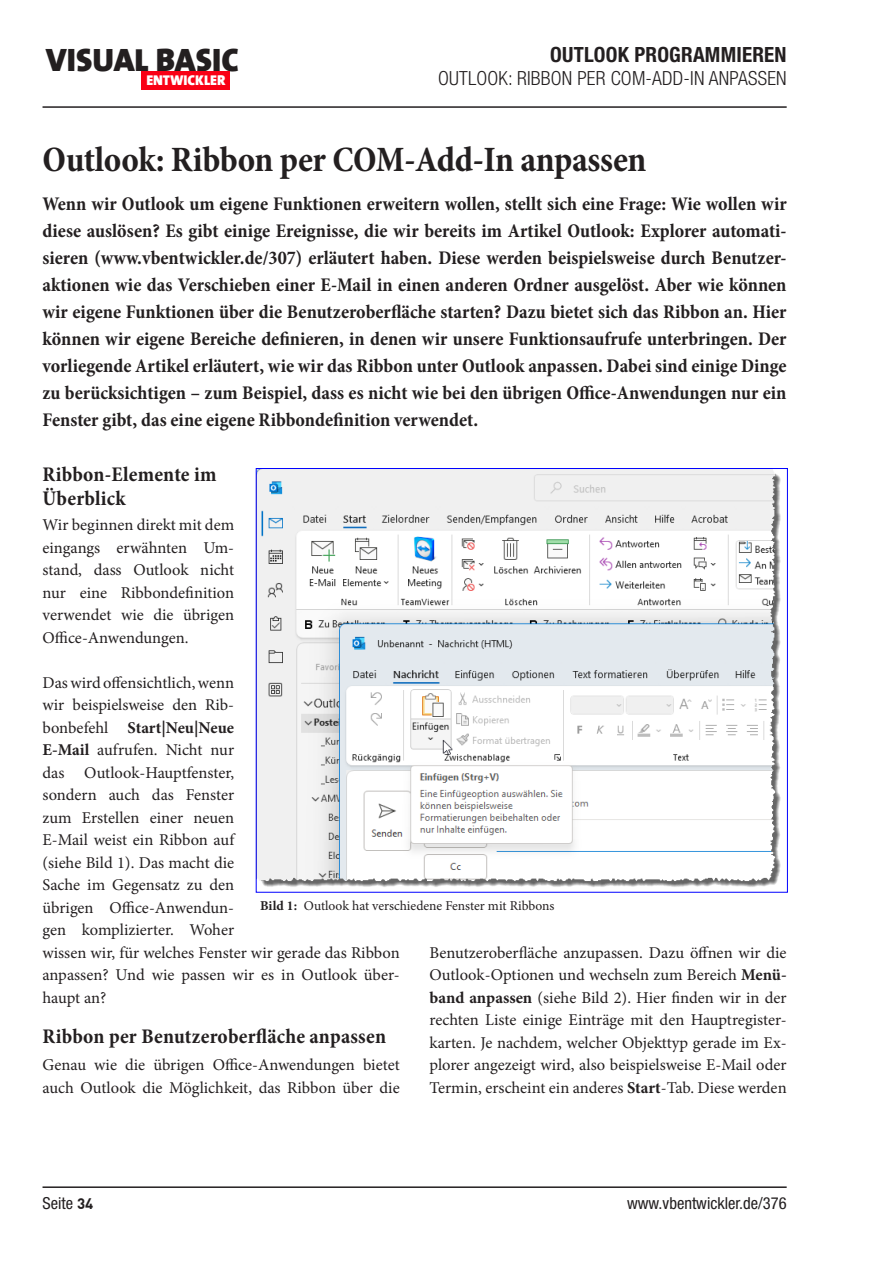
<style>
.page{position:relative;width:893px;height:1263px;background:#fff}
.page>*{position:absolute;margin:0;border:0;box-sizing:border-box;transform-origin:0 0}
.t1{font:700 condensed 36px "Minion Pro";letter-spacing:-.015em;color:#231f20}
.t2{font:900 32.55px "The Sans";color:#231f20}
.Zwischenueberschrift{font:700 condensed 21px/24px "Minion Pro";letter-spacing:.01em;color:#231f20}
.t3{font:700 condensed 21px "Helvetica Neue LT Std";color:#231f20}
.Einleitung{font:700 condensed 19.5px/27px "Minion Pro";letter-spacing:-.005em;color:#231f20;text-align:justify}
.t4{font:300 condensed 19.5px "Helvetica Neue LT Std";letter-spacing:.01em;color:#231f20}
.Fliesstext{font:16.5px/22.5px "Minion Pro";color:#231f20;text-align:justify}
.t5{font:condensed 16.5px "Helvetica Neue LT Std";color:#231f20}
.t6{font:900 14.25px "The Sans";color:#fff}
.t7{font:13.5px "Minion Pro";letter-spacing:-.005em;color:#231f20}
.s1{font-weight:700}
.s2{font-family:"DIN Offc";font-weight:700;font-stretch:normal;font-size:15px}
</style>
<div class="page">
<div style="left:142px;top:71px;width:88px;height:18px;background:#f90015"></div>
<hr style="left:43px;top:1186px;width:744px;height:2px;background:#231f20">
<hr style="left:43px;top:106px;width:744px;height:2px;background:#231f20">
<img style="left:258px;top:470px;width:523px;height:417px">
<h2 class="t2" style="left:46px;top:32px;width:195px">VISUAL BASIC</h2>
<p class="t6" style="left:146px;top:68px;width:80px">ENTWICKLER</p>
<p class="t3" style="left:550px;top:42px;width:24px">OUTLOOK</p>
<p class="t3" style="left:634px;top:42px;width:13px">PROGRAMMIEREN</p>
<p class="t4" style="left:438px;top:67px;width:350px">OUTLOOK: RIBBON PER COM -ADD-IN ANPASSEN</p>
<p class="t1" style="left:43px;top:134px;width:605px">Outlook: Ribbon per COM-Add-In anpassen</p>
<p class="Einleitung" style="left:43px;top:190px;width:746px">Wenn wir Outlook um eigene Funktionen erweitern wollen, stellt sich eine Frage: Wie wollen wir diese auslösen? Es gibt einige Ereignisse, die wir bereits im Artikel Outlook: Explorer automati&shy;sieren (www.vbentwickler.de/307) erläutert haben. Diese werden beispielsweise durch Benutzer&shy;aktionen wie das Verschieben einer E-Mail in einen anderen Ordner ausgelöst. Aber wie können wir eigene Funktionen über die Benutzeroberfläche starten? Dazu bietet sich das Ribbon an. Hier können wir eigene Bereiche definieren, in denen wir unsere Funktionsaufrufe unterbringen. Der vorliegende Artikel erläutert, wie wir das Ribbon unter Outlook anpassen. Dabei sind einige Dinge zu berücksichtigen – zum Beispiel, dass es nicht wie bei den übrigen Office-Anwendungen nur ein Fenster gibt, das eine eigene Ribbondefinition verwendet.</p>
<p class="Zwischenueberschrift" style="left:43px;top:462px;width:176px">Ribbon-Elemente im<br>Überblick</p>
<p class="Fliesstext" style="left:43px;top:514px;width:193px">Wir beginnen direkt mit dem eingangs erwähnten Um&shy;stand, dass Outlook nicht nur eine Ribbondefinition verwendet wie die übrigen Office-Anwendungen.</p>
<p class="Fliesstext" style="left:43px;top:671px;width:359px;text-align:left">Das wird offensichtlich, wenn<br>wir beispielsweise den Rib-<br>bonbefehl <span class="s1">Start|Neu|Neue<br>E-Mail</span> aufrufen. Nicht nur<br>das Outlook-Hauptfenster,<br>sondern auch das Fenster<br>zum Erstellen einer neuen<br>E-Mail weist ein Ribbon auf<br>(siehe Bild 1). Das macht die<br>Sache im Gegensatz zu den<br>übrigen Office-Anwendun-<br>gen komplizierter. Woher<br>wissen wir, für welches Fenster wir gerade das Ribbon anpassen? Und wie passen wir es in Outlook über&shy;haupt an?</p>
<p class="Zwischenueberschrift" style="left:43px;top:1024px;width:345px">Ribbon per Benutzeroberfläche anpassen</p>
<p class="Fliesstext" style="left:43px;top:1054px;width:359px">Genau wie die übrigen Office-Anwendungen bietet auch Outlook die Möglichkeit, das Ribbon über die</p>
<p class="t7" style="left:260px;top:896px;width:296px"><span class="s1">Bild 1:</span> Outlook hat verschiedene Fenster mit Ribbons</p>
<p class="Fliesstext" style="left:429px;top:941px;width:359px">Benutzeroberfläche anzupassen. Dazu öffnen wir die Outlook-Optionen und wechseln zum Bereich <span class="s1">Menü&shy;band anpassen</span> (siehe Bild 2). Hier finden wir in der rechten Liste einige Einträge mit den Hauptregister&shy;karten. Je nachdem, welcher Objekttyp gerade im Ex&shy;plorer angezeigt wird, also beispielsweise E-Mail oder Termin, erscheint ein anderes <span class="s1">Start</span>-Tab. Diese werden</p>
<p class="t5" style="left:43px;top:1194px;width:52px">Seite <span class="s2">34</span></p>
<p class="t5" style="left:627px;top:1194px;width:161px">www.vbentwickler.de/376</p>
</div>
